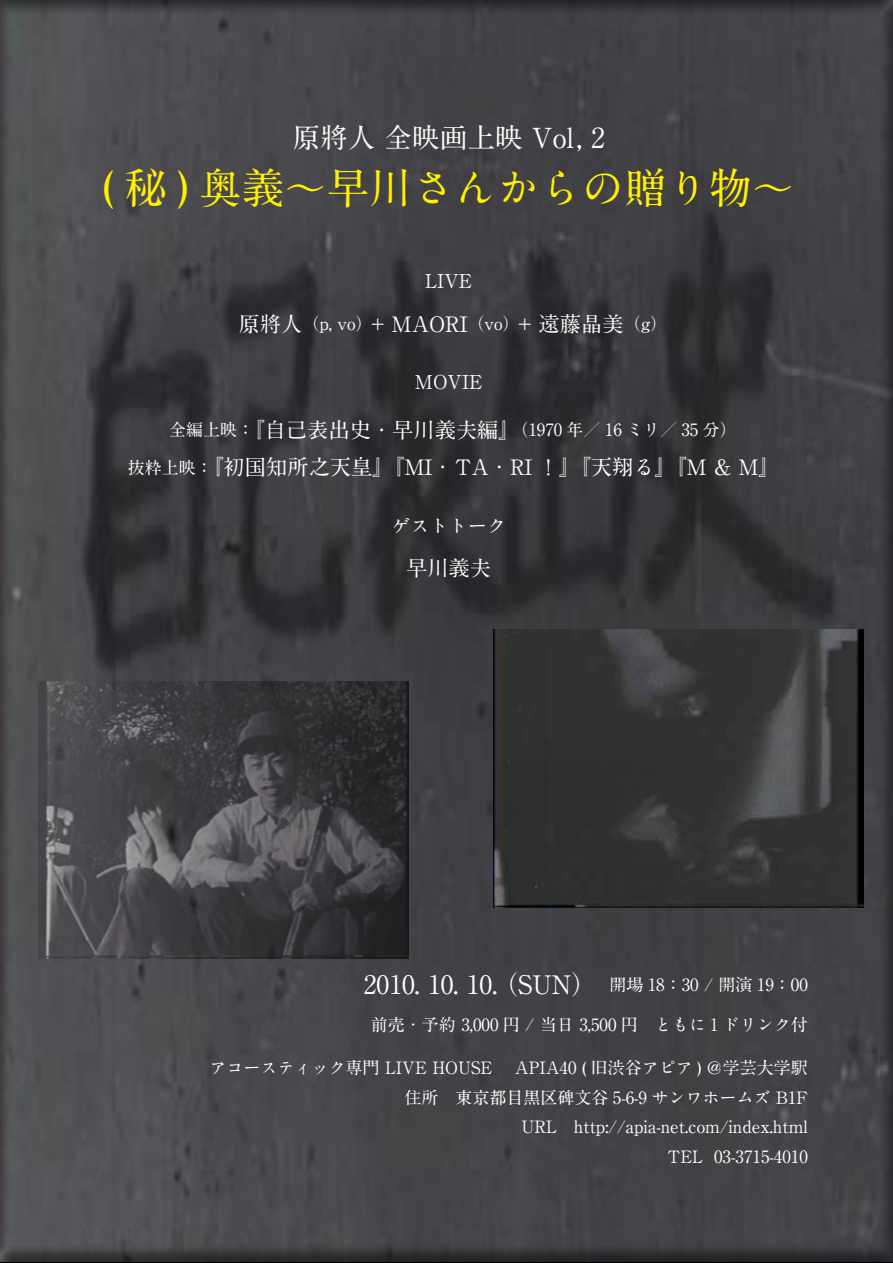
<style>
.page{position:relative;width:893px;height:1263px;background:#fff}
.page>*{position:absolute;margin:0;border:0;box-sizing:border-box;transform-origin:0 0}
.t1{font:700 42.45px "A1 Mincho Std";color:#fff100}
.t2{font:700 27.6px "A1 Mincho Std";color:#fff}
.t3{font:700 25.5px "A1 Mincho Std";color:#fff}
.t4{font:700 21.3px "A1 Mincho Std";color:#fff}
.t5{font:700 19.2px "A1 Mincho Std";color:#fff}
.t6{font:700 16.95px/29.7px "A1 Mincho Std";color:#fff;text-align:right}
.s1{font-size:16.95px}
.s2{font-size:21.3px}
</style>
<div class="page">
<div style="left:0;top:0;width:893px;height:1263px;background:#000;opacity:.5"></div>
<img style="left:493px;top:629px;width:371px;height:278px">
<img style="left:38px;top:681px;width:371px;height:278px">
<h2 class="t2" style="left:292px;top:116px;width:314px">原將人 全映画上映 Vol, 2</h2>
<h1 class="t1" style="left:103px;top:154px;width:693px">( 秘 ) 奥義〜早川さんからの贈り物〜</h1>
<p class="t5" style="left:425px;top:266px;width:48px">LIVE</p>
<p class="t4" style="left:239px;top:306px;width:430px">原將人<span class="s1">（p, vo）</span>+ MAORI<span class="s1">（vo）</span>+ 遠藤晶美<span class="s1">（g）</span></p>
<p class="t5" style="left:415px;top:367px;width:69px">MOVIE</p>
<p class="t6" style="left:169px;top:413px;width:569px">全編上映：<span class="s2">『自己表出史・早川義夫編』</span>（1970 年／ 16 ミリ／ 35 分）</p>
<p class="t4" style="left:128px;top:450px;width:653px"><span class="s1">抜粋上映：</span>『初国知所之天皇』『MI・ TA・RI ！』『天翔る』『M ＆ M』</p>
<p class="t5" style="left:391px;top:510px;width:116px">ゲストトーク</p>
<p class="t4" style="left:406px;top:551px;width:87px">早川義夫</p>
<h3 class="t3" style="left:364px;top:964px;width:446px">2010. 10. 10. （SUN）　<span class="s1">開場 18：30 / 開演 19：00</span></h3>
<p class="t6" style="left:371px;top:1008px;width:439px">前売・予約 3,000 円 / 当日 3,500 円　ともに１ドリンク付</p>
<p class="t6" style="left:209px;top:1050px;width:600px">アコースティック専門 LIVE HOUSE 　APIA40 ( 旧渋谷アピア ) ＠学芸大学駅住所　東京都目黒区碑文谷 5-6-9 サンワホームズ B1F<br>URL　http://apia-net.com/index.html<br>TEL 03-3715-4010</p>
</div>
